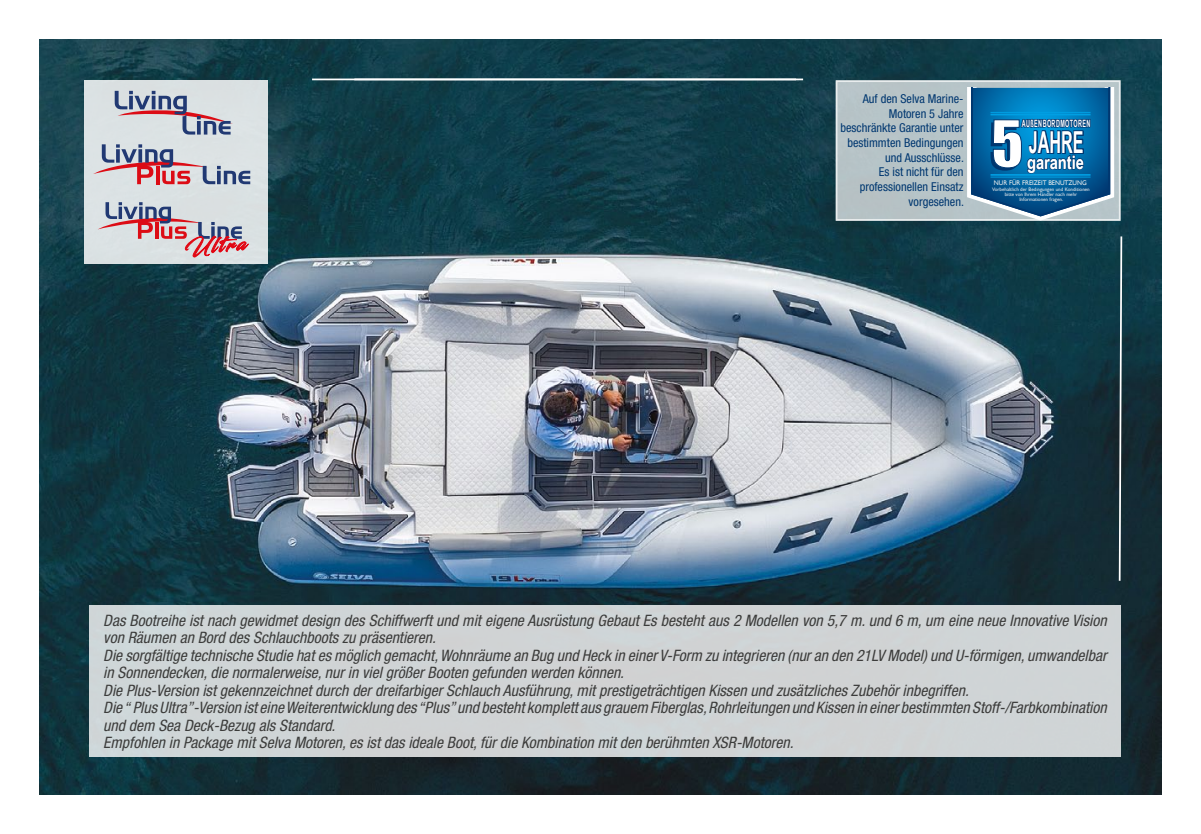
<style>
.page{position:relative;width:1201px;height:834px;background:#fff}
.page>*{position:absolute;margin:0;border:0;box-sizing:border-box;transform-origin:0 0}
.t1{font:700 30.28px "Arial Narrow";color:#fff;scale:.65 1}
.t2{font:700 18.55px "Arial Narrow";color:#fff;scale:.96 1}
.t3{font:italic condensed 15.75px/17.5px "Helvetica Neue LT Std";color:#3c3c3b}
.t4{font:condensed 12.25px/14.7px "Helvetica Neue LT Std";color:#003770;text-align:right}
.t5{font:700 10.15px "Arial Narrow";letter-spacing:.06em;color:#fff;scale:.66 1}
.t6{font:6.65px "Gill Sans";color:#ededed;scale:.95 1}
.t7{font:5.08px/5.1px "Gill Sans";color:#ededed;text-align:center}
</style>
<div class="page">
<img style="left:40px;top:40px;width:1121px;height:754px">
<div style="left:85px;top:80px;width:183px;height:184px;background:#dbe2e3"></div>
<hr style="left:312px;top:78px;width:484px;height:2px;background:#fff">
<svg style="left:98px;top:202px;width:152px;height:73px"></svg>
<svg style="left:115px;top:91px;width:118px;height:43px"></svg>
<svg style="left:93px;top:144px;width:157px;height:40px"></svg>
<div style="left:89px;top:604px;width:1031px;height:152px;background:#d0d4d5"></div>
<hr style="left:354px;top:78px;width:449px;height:2px;background:#fff">
<div style="left:835px;top:80px;width:285px;height:141px;background:#b6c3c7;border:2px solid #fff"></div>
<svg style="left:1117px;top:235px;width:6px;height:347px;background:#566b71"></svg>
<svg style="left:962px;top:88px;width:156px;height:137px;background:#3981ad"></svg>
<p class="t4" style="left:840px;top:91px;width:125px">Auf den Selva Marine-<br>Motoren 5 Jahre beschränkte Garantie unter bestimmten Bedingungen und Ausschlüsse.<br>Es ist nicht für den professionellen Einsatz vorgesehen.</p>
<p class="t5" style="left:1021px;top:115px;width:106px">AUßENBORDMOTOREN</p>
<h1 class="t1" style="left:1029px;top:119px;width:85px">JAHRE</h1>
<p class="t2" style="left:1027px;top:148px;width:61px">garantie</p>
<p class="t6" style="left:993px;top:178px;width:99px">NUR FÜR FREIZEIT BENUTZUNG</p>
<p class="t7" style="left:992px;top:186px;width:99px">Vorbehaltlich der Bedingungen und Konditionen bitte von Ihrem Händler nach mehr<br>Informationen fragen.</p>
<p class="t3" style="left:103px;top:611px;width:1005px">Das Bootreihe ist nach gewidmet design des Schiffwerft und mit eigene Ausrüstung Gebaut Es besteht aus 2 Modellen von 5,7 m. und 6 m, um eine neue Innovative Vision von Räumen an Bord des Schlauchboots zu präsentieren.<br>Die sorgfältige technische Studie hat es möglich gemacht, Wohnräume an Bug und Heck in einer V-Form zu integrieren (nur an den 21LV Model) und U-förmigen, umwandelbar in Sonnendecken, die normalerweise, nur in viel größer Booten gefunden werden können.<br>Die Plus-Version ist gekennzeichnet durch der dreifarbiger Schlauch Ausführung, mit prestigeträchtigen Kissen und zusätzliches Zubehör inbegriffen.<br>Die “ Plus Ultra”-Version ist eine Weiterentwicklung des “Plus” und besteht komplett aus grauem Fiberglas, Rohrleitungen und Kissen in einer bestimmten Stoff-/Farbkombination und dem Sea Deck-Bezug als Standard.<br>Empfohlen in Package mit Selva Motoren, es ist das ideale Boot, für die Kombination mit den berühmten XSR-Motoren.</p>
</div>
